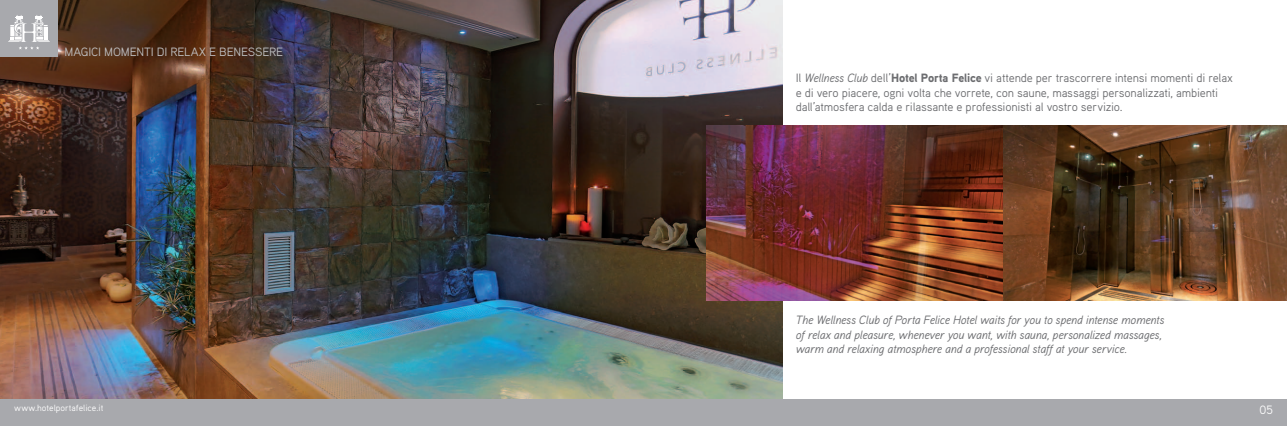
<style>
.page{position:relative;width:1287px;height:426px;background:#fff}
.page>*{position:absolute;margin:0;border:0;box-sizing:border-box;transform-origin:0 0}
.t1{font:12px/14.4px "Aaux Pro";letter-spacing:-.015em;color:#6c6d70}
.t2{font:12px/14.4px "Aaux Pro Regular Italic OSF";letter-spacing:-.02em;color:#6c6d70}
.t3{font:12px "Aaux Pro";letter-spacing:-.015em;color:#c1c2c4}
.t4{font:12px "Aaux Pro";color:#fff}
.t5{font:9px "Aaux Pro";letter-spacing:-.005em;color:#fff}
.s1{font-family:"Aaux Pro Regular Italic OSF"}
.s2{font-weight:900}
</style>
<div class="page">
<img style="left:0;top:0;width:782px;height:398px">
<div style="left:0;top:0;width:58px;height:57px;background:#a8a9ad"></div>
<svg style="left:8px;top:15px;width:42px;height:34px"></svg>
<div style="left:0;top:398px;width:1287px;height:27px;background:#a8a9ad"></div>
<img style="left:707px;top:126px;width:580px;height:174px">
<p class="t3" style="left:64px;top:45px;width:220px">MAGICI MOMENTI DI RELAX E BENESSERE</p>
<p class="t1" style="left:796px;top:70px;width:439px">Il <span class="s1">Wellness Club</span> dell’<span class="s2">Hotel Porta Felice</span> vi attende per trascorrere intensi momenti di relax</p>
<p class="t1" style="left:796px;top:85px;width:424px">e di vero piacere, ogni volta che vorrete, con saune, massaggi personalizzati, ambienti dall’atmosfera calda e rilassante e professionisti al vostro servizio.</p>
<p class="t2" style="left:796px;top:312px;width:370px">The Wellness Club of Porta Felice Hotel waits for you to spend intense moments of relax and pleasure, whenever you want, with sauna, personalized massages, warm and relaxing atmosphere and a professional staff at your service.</p>
<p class="t5" style="left:14px;top:401px;width:91px">www.hotelportafelice.it</p>
<p class="t4" style="left:1260px;top:401px;width:15px">05</p>
</div>
